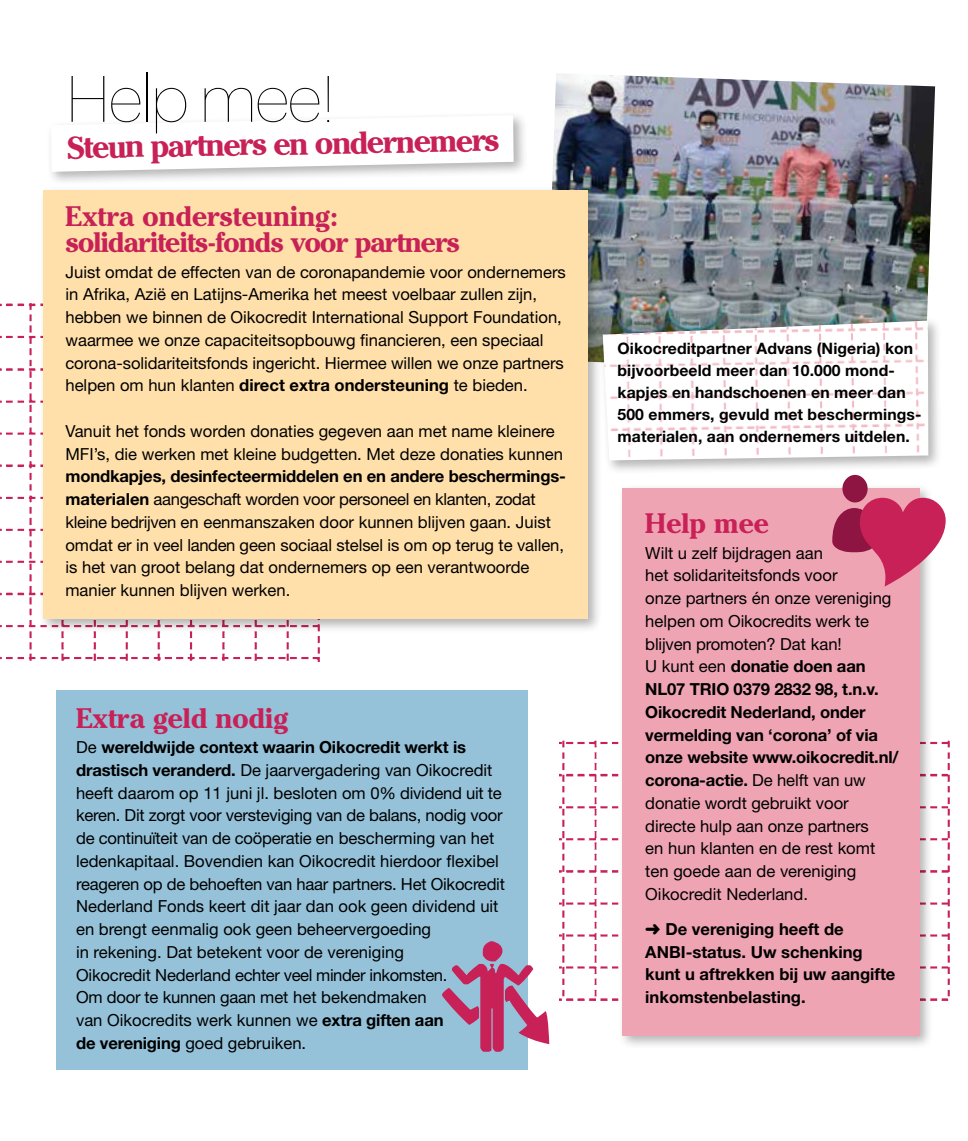
<style>
.page{position:relative;width:968px;height:1141px;background:#fff}
.page>*{position:absolute;margin:0;border:0;box-sizing:border-box;transform-origin:0 0}
.t1{font:100 64.05px "Graphik";letter-spacing:-.03em;color:#000}
.t2{font:700 31.5px "Cheltenham ITCBQ";color:#c82157}
.t3{font:700 28px/26.2px "Cheltenham ITCBQ";letter-spacing:-.03em;color:#c82157}
.t4{font:700 28px "Cheltenham ITCBQ";color:#c82157}
.t5{font:16.62px/22.8px "Helvetica Neue LT Std";color:#000}
.t6{font:700 16.62px/22.8px "Helvetica Neue LT Std";color:#000}
.t7{font:700 15.75px/21.9px "Helvetica Neue LT Std";letter-spacing:.005em;color:#000}
.s1{font-weight:700}
</style>
<div class="page">
<img style="left:0;top:303px;width:320px;height:359px">
<img style="left:552px;top:73px;width:382px;height:244px">
<div style="left:47px;top:111px;width:481px;height:75px;background:#000;opacity:.3"></div>
<svg style="left:51px;top:115px;width:462px;height:57px"></svg>
<div style="left:39px;top:186px;width:563px;height:447px;background:#000;opacity:.3"></div>
<div style="left:43px;top:191px;width:544px;height:428px;background:#ffe0ab"></div>
<div style="left:598px;top:317px;width:344px;height:158px;background:#000;opacity:.3"></div>
<img style="left:602px;top:321px;width:326px;height:139px">
<img style="left:559px;top:741px;width:391px;height:260px">
<div style="left:617px;top:483px;width:316px;height:567px;background:#000;opacity:.3"></div>
<div style="left:622px;top:488px;width:297px;height:547px;background:#efa4b3"></div>
<svg style="left:832px;top:475px;width:113px;height:112px"></svg>
<div style="left:56px;top:690px;width:471px;height:379px;background:#95c2d9"></div>
<svg style="left:442px;top:941px;width:107px;height:111px"></svg>
<h1 class="t1" style="left:65px;top:53px;width:272px">Help mee!</h1>
<h2 class="t2" style="left:66px;top:129px;width:434px;rotate:-1deg">Steun partners en ondernemers</h2>
<h3 class="t3" style="left:65px;top:203px;width:396px">Extra ondersteuning: solidariteits-fonds voor partners</h3>
<p class="t5" style="left:65px;top:260px;width:502px">Juist omdat de effecten van de coronapandemie voor ondernemers in Afrika, Azië en Latijns-Amerika het meest voelbaar zullen zijn, hebben we binnen de Oikocredit International Support Foundation, waarmee we onze capaciteitsopbouwg financieren, een speciaal corona-solidariteitsfonds ingericht. Hiermee willen we onze partners helpen om hun klanten <span class="s1">direct extra ondersteuning</span> te bieden.</p>
<p class="t5" style="left:65px;top:419px;width:499px">Vanuit het fonds worden donaties gegeven aan met name kleinere<br>MFI’s, die werken met kleine budgetten. Met deze donaties kunnen</p>
<p class="t5" style="left:65px;top:465px;width:502px"><span class="s1">mondkapjes, desinfecteermiddelen en en andere beschermings&shy;materialen</span> aangeschaft worden voor personeel en klanten, zodat kleine bedrijven en eenmanszaken door kunnen blijven gaan. Juist omdat er in veel landen geen sociaal stelsel is om op terug te vallen, is het van groot belang dat ondernemers op een verantwoorde manier kunnen blijven werken.</p>
<h3 class="t4" style="left:76px;top:702px;width:213px">Extra geld nodig</h3>
<p class="t5" style="left:76px;top:736px;width:430px">De <span class="s1">wereldwijde context waarin Oikocredit werkt is drastisch veranderd.</span> De jaarvergadering van Oikocredit heeft daarom op 11 juni jl. besloten om 0% dividend uit te keren. Dit zorgt voor versteviging van de balans, nodig voor de continuïteit van de coöperatie en bescherming van het ledenkapitaal. Bovendien kan Oikocredit hierdoor flexibel reageren op de behoeften van haar partners. Het Oikocredit Nederland Fonds keert dit jaar dan ook geen dividend uit en brengt eenmalig ook geen beheervergoeding<br>in rekening. Dat betekent voor de vereniging<br>Oikocredit Nederland echter veel minder inkomsten.<br>Om door te kunnen gaan met het bekendmaken<br>van Oikocredits werk kunnen we <span class="s1">extra giften aan<br>de vereniging</span> goed gebruiken.</p>
<p class="t7" style="left:617px;top:337px;width:305px">Oikocreditpartner Advans (Nigeria) kon bijvoorbeeld meer dan 10.000 mond&shy;kapjes en handschoenen en meer dan 500 emmers, gevuld met beschermings&shy;materialen, aan ondernemers uitdelen.</p>
<h3 class="t4" style="left:645px;top:507px;width:125px">Help mee</h3>
<p class="t5" style="left:645px;top:541px;width:255px">Wilt u zelf bijdragen aan<br>het solidariteitsfonds voor<br>onze partners én onze vereniging helpen om Oikocredits werk te blijven promoten? Dat kan!<br>U kunt een <span class="s1">donatie doen aan<br>NL07 TRIO 0379 2832 98, t.n.v.<br>Oikocredit Nederland, onder vermelding van ‘corona’ of via onze website www.oikocredit.nl/ corona-actie.</span> De helft van uw donatie wordt gebruikt voor directe hulp aan onze partners<br>en hun klanten en de rest komt ten goede aan de vereniging<br>Oikocredit Nederland.</p>
<p class="t6" style="left:645px;top:917px;width:251px">➜ De vereniging heeft de<br>ANBI-status. Uw schenking kunt u aftrekken bij uw aangifte inkomstenbelasting.</p>
</div>
